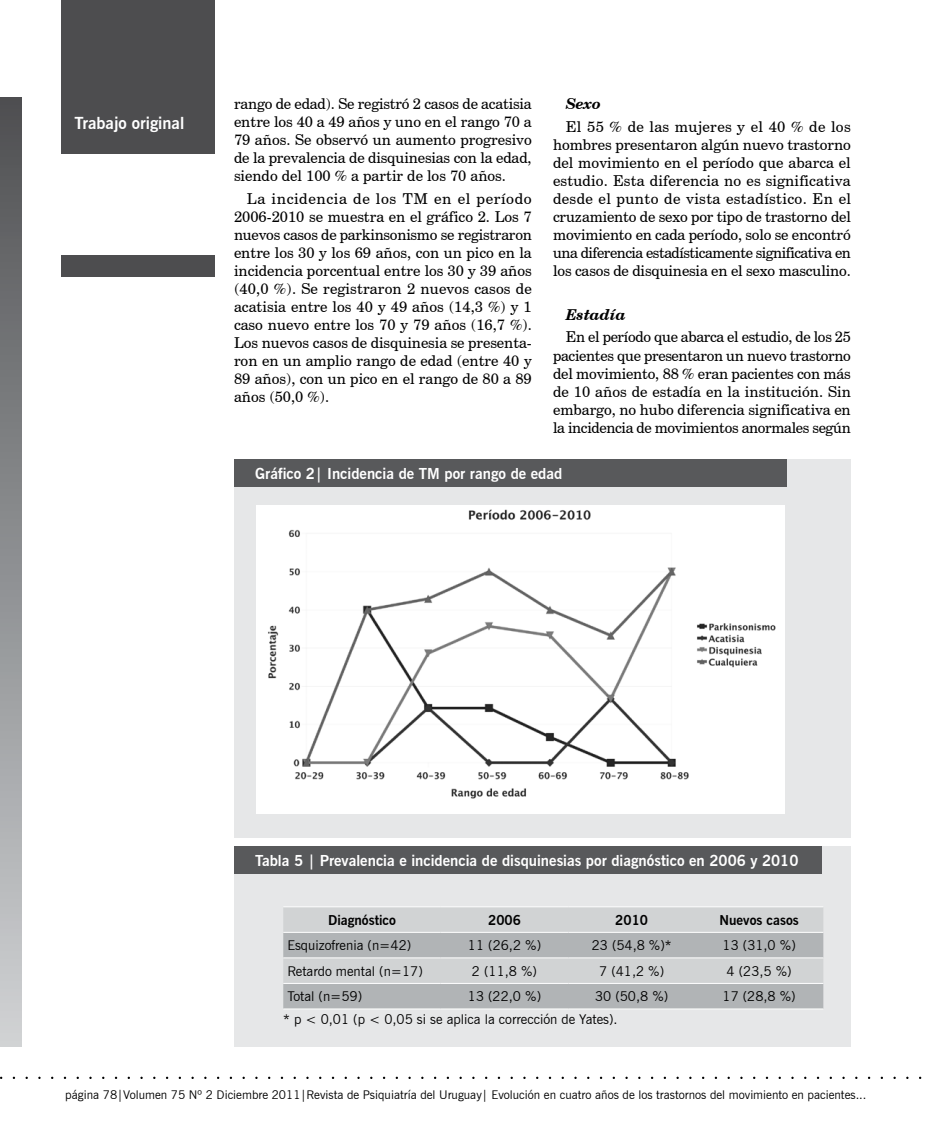
<style>
.page{position:relative;width:936px;height:1132px;background:#fff}
.page>*{position:absolute;margin:0;border:0;box-sizing:border-box;transform-origin:0 0}
.t1{font:700 16.5px "News Gothic BT";color:#fff}
.t2{font:15px/18px "Century Schoolbook BT";letter-spacing:-.005em;color:#000;text-align:justify}
.t3{font:700 15px "News Gothic BT";color:#fff}
.t4{font:italic 700 15px "Century Schoolbook BT";color:#000}
.t5{font:13.5px "News Gothic BT";color:#000}
.t6{font:700 13.5px "News Gothic BT";color:#000}
.t7{font:12px "News Gothic BT";color:#000}
</style>
<div class="page">
<div style="left:62px;top:0;width:153px;height:153px;background:#4d4d4f"></div>
<div style="left:0;top:98px;width:21px;height:948px;background:linear-gradient(to bottom,#4f5053,#cfd2d4)"></div>
<div style="left:62px;top:255px;width:153px;height:21px;background:#4d4d4f"></div>
<div style="left:234px;top:459px;width:616px;height:378px;background:#e6e7e8"></div>
<div style="left:234px;top:459px;width:552px;height:28px;background:#58595b"></div>
<img style="left:257px;top:505px;width:527px;height:308px">
<div style="left:234px;top:846px;width:616px;height:200px;background:#e6e7e8"></div>
<div style="left:234px;top:846px;width:587px;height:27px;background:#58595b"></div>
<svg style="left:283px;top:908px;width:540px;height:100px;background:#c2c4c6"></svg>
<hr style="left:283px;top:906px;width:157px;height:1px;background:#fff">
<hr style="left:440px;top:906px;width:128px;height:1px;background:#fff">
<hr style="left:568px;top:906px;width:127px;height:1px;background:#fff">
<hr style="left:695px;top:906px;width:128px;height:1px;background:#fff">
<hr style="left:283px;top:931px;width:157px;height:1px;background:#fff">
<hr style="left:440px;top:931px;width:128px;height:1px;background:#fff">
<hr style="left:568px;top:931px;width:127px;height:1px;background:#fff">
<hr style="left:695px;top:931px;width:128px;height:1px;background:#fff">
<hr style="left:283px;top:957px;width:157px;height:1px;background:#fff">
<hr style="left:440px;top:957px;width:128px;height:1px;background:#fff">
<hr style="left:568px;top:957px;width:127px;height:1px;background:#fff">
<hr style="left:695px;top:957px;width:128px;height:1px;background:#fff">
<hr style="left:283px;top:982px;width:157px;height:1px;background:#fff">
<hr style="left:440px;top:982px;width:128px;height:1px;background:#fff">
<hr style="left:568px;top:982px;width:127px;height:1px;background:#fff">
<hr style="left:695px;top:982px;width:128px;height:1px;background:#fff">
<hr style="left:283px;top:1008px;width:157px;height:1px;background:#fff">
<hr style="left:440px;top:1008px;width:128px;height:1px;background:#fff">
<hr style="left:568px;top:1008px;width:127px;height:1px;background:#fff">
<hr style="left:695px;top:1008px;width:128px;height:1px;background:#fff">
<p class="t1" style="left:74px;top:113px;width:111px">Trabajo original</p>
<p class="t2" style="left:234px;top:95px;width:299px">rango de edad). Se registró 2 casos de acatisia entre los 40 a 49 años y uno en el rango 70 a 79 años. Se observó un aumento progresivo de la prevalencia de disquinesias con la edad, siendo del 100 % a partir de los 70 años.</p>
<p class="t2" style="left:234px;top:189px;width:299px;text-indent:13px">La incidencia de los TM en el período 2006‑2010 se muestra en el gráfico 2. Los 7 nuevos casos de parkinsonismo se registraron entre los 30 y los 69 años, con un pico en la incidencia porcentual entre los 30 y 39 años (40,0 %). Se registraron 2 nuevos casos de acatisia entre los 40 y 49 años (14,3 %) y 1 caso nuevo entre los 70 y 79 años (16,7 %).<br>Los nuevos casos de disquinesia se presenta‑ ron en un amplio rango de edad (entre 40 y 89 años), con un pico en el rango de 80 a 89 años (50,0 %).</p>
<p class="t4" style="left:566px;top:94px;width:37px">Sexo</p>
<p class="t2" style="left:553px;top:117px;width:299px;text-indent:13px">El 55 % de las mujeres y el 40 % de los hombres presentaron algún nuevo trastorno del movimiento en el período que abarca el estudio. Esta diferencia no es significativa desde el punto de vista estadístico. En el cruzamiento de sexo por tipo de trastorno del movimiento en cada período, solo se encontró una diferencia estadísticamente significativa en los casos de disquinesia en el sexo masculino.</p>
<p class="t4" style="left:566px;top:305px;width:62px">Estadía</p>
<p class="t2" style="left:553px;top:328px;width:299px;text-indent:13px">En el período que abarca el estudio, de los 25 pacientes que presentaron un nuevo trastorno del movimiento, 88 % eran pacientes con más de 10 años de estadía en la institución. Sin embargo, no hubo diferencia significativa en la incidencia de movimientos anormales según</p>
<p class="t3" style="left:255px;top:464px;width:308px">Gráfico 2| Incidencia de TM por rango de edad</p>
<p class="t3" style="left:255px;top:851px;width:544px">Tabla 5 | Prevalencia e incidencia de disquinesias por diagnóstico en 2006 y 2010</p>
<p class="t6" style="left:328px;top:911px;width:69px">Diagnóstico</p>
<p class="t6" style="left:488px;top:911px;width:34px">2006</p>
<p class="t6" style="left:615px;top:911px;width:34px">2010</p>
<p class="t6" style="left:719px;top:911px;width:81px">Nuevos casos</p>
<p class="t5" style="left:287px;top:936px;width:125px">Esquizofrenia (n=42)</p>
<p class="t5" style="left:468px;top:936px;width:75px">11 (26,2 %)</p>
<p class="t5" style="left:591px;top:936px;width:81px">23 (54,8 %)*</p>
<p class="t5" style="left:722px;top:936px;width:75px">13 (31,0 %)</p>
<p class="t5" style="left:287px;top:962px;width:137px">Retardo mental (n=17)</p>
<p class="t5" style="left:472px;top:962px;width:67px">2 (11,8 %)</p>
<p class="t5" style="left:599px;top:962px;width:67px">7 (41,2 %)</p>
<p class="t5" style="left:726px;top:962px;width:67px">4 (23,5 %)</p>
<p class="t5" style="left:287px;top:988px;width:76px">Total (n=59)</p>
<p class="t5" style="left:468px;top:988px;width:75px">13 (22,0 %)</p>
<p class="t5" style="left:595px;top:988px;width:75px">30 (50,8 %)</p>
<p class="t5" style="left:722px;top:988px;width:75px">17 (28,8 %)</p>
<p class="t5" style="left:283px;top:1010px;width:336px">* p &lt; 0,01 (p &lt; 0,05 si se aplica la corrección de Yates).</p>
<p class="t7" style="left:65px;top:1086px;width:802px">página 78|Volumen 75 Nº 2 Diciembre 2011|Revista de Psiquiatría del Uruguay| Evolución en cuatro años de los trastornos del movimiento en pacientes...</p>
</div>
